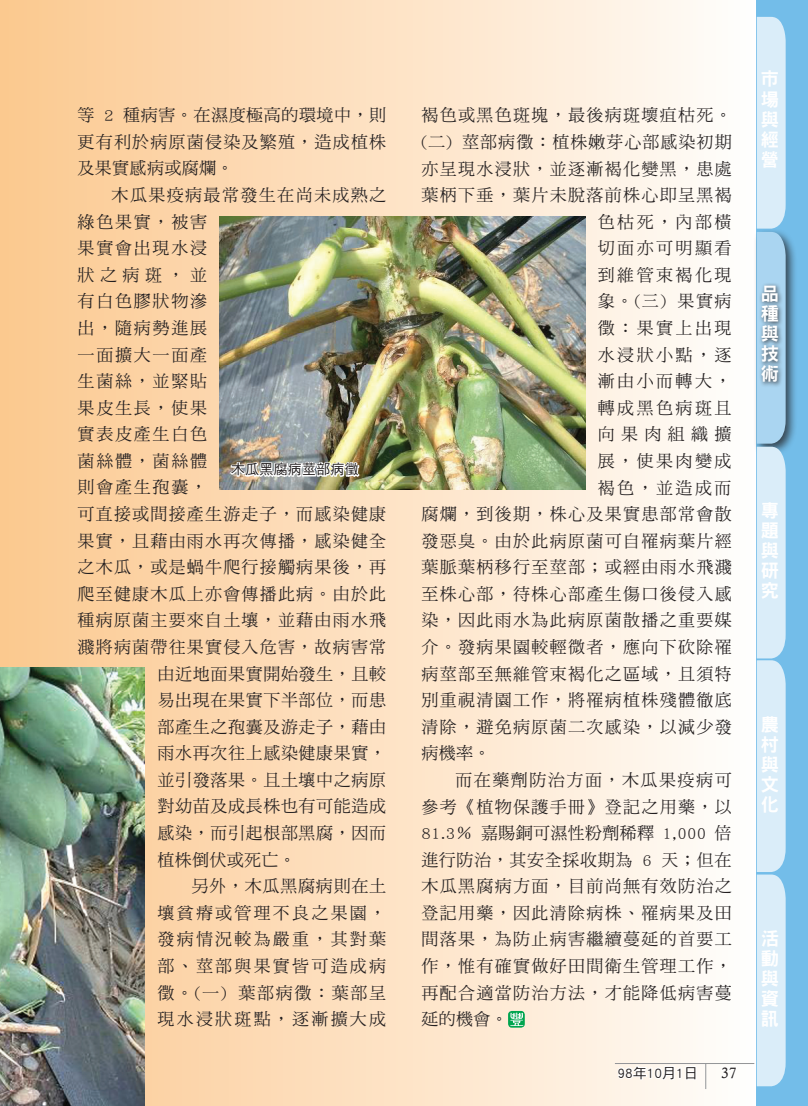
<style>
.page{position:relative;width:808px;height:1106px;background:#fff}
.page>*{position:absolute;margin:0;border:0;box-sizing:border-box;transform-origin:0 0}
.段落樣式3{font:18.15px/20.1px "DF Hei Std W9";color:#fff;text-align:justify}
.內文{font:16.95px/26.5px "DF Ming Std W5";letter-spacing:.08em;color:#231f20;text-align:justify}
.內文-2{font:16.95px "DF Ming Std W5";letter-spacing:.035em;color:#231f20}
.內文-3{font:16.95px "DF Ming Std W5";letter-spacing:.1em;color:#231f20}
.內文-4{font:16.95px "DF Ming Std W5";letter-spacing:.145em;color:#231f20}
.內文-5{font:16.95px "DF Ming Std W5";letter-spacing:.06em;color:#231f20}
.內文-6{font:16.95px "DF Ming Std W5";letter-spacing:.02em;color:#231f20}
.t1{font:15px "Calisto";color:#231f20}
.內文-7{font:13.95px "DF Hei Std W5";letter-spacing:.02em;color:#231f20}
.正常{font:13.95px "DF Hei Std W5";color:#231f20}
</style>
<div class="page">
<div style="left:0;top:0;width:757px;height:1106px;background:linear-gradient(to right,#fbc88e,#fffdfb)"></div>
<div style="left:508px;top:1011px;width:17px;height:16px;background:#00a54f;border-radius:4px"></div>
<svg style="left:510px;top:1012px;width:13px;height:14px"></svg>
<div style="left:757px;top:0;width:51px;height:1106px;background:#73bde9"></div>
<div style="left:753px;top:228px;width:45px;height:228px;background:#231f20;opacity:.75"></div>
<svg style="left:757px;top:17px;width:29px;height:1069px;background:#c9e1f1"></svg>
<img style="left:0;top:667px;width:145px;height:439px">
<img style="left:220px;top:217px;width:365px;height:272px">
<img style="left:229px;top:434px;width:131px;height:50px">
<svg style="left:616px;top:1054px;width:82px;height:30px"></svg>
<svg style="left:719px;top:1065px;width:19px;height:15px"></svg>
<hr style="left:615px;top:1063px;width:139px;height:1px;background:#939598">
<svg style="left:705px;top:1064px;width:1px;height:25px"></svg>
<p class="內文" style="left:78px;top:102px;width:310px">等 2 種病害。在濕度極高的環境中，則更有利於病原菌侵染及繁殖，造成植株及果實感病或腐爛。</p>
<p class="內文" style="left:112px;top:181px;width:276px">木瓜果疫病最常發生在尚未成熟之</p>
<p class="內文" style="left:78px;top:208px;width:131px">綠色果實，被害</p>
<p class="內文-3" style="left:78px;top:239px;width:131px">果實會出現水浸</p>
<p class="內文" style="left:78px;top:261px;width:131px">狀之病斑，並</p>
<p class="內文-3" style="left:78px;top:292px;width:131px">有白色膠狀物滲</p>
<p class="內文" style="left:78px;top:314px;width:131px">出，隨病勢進展</p>
<p class="內文-3" style="left:78px;top:345px;width:131px">一面擴大一面產</p>
<p class="內文" style="left:78px;top:367px;width:131px">生菌絲，並緊貼</p>
<p class="內文" style="left:78px;top:394px;width:131px">果皮生長，使果</p>
<p class="內文-3" style="left:78px;top:425px;width:131px">實表皮產生白色</p>
<p class="內文" style="left:78px;top:447px;width:131px">菌絲體，菌絲體</p>
<p class="內文" style="left:78px;top:474px;width:131px">則會產生孢囊，</p>
<p class="內文" style="left:78px;top:500px;width:310px">可直接或間接產生游走子，而感染健康</p>
<p class="內文" style="left:78px;top:527px;width:310px">果實，且藉由雨水再次傳播，感染健全</p>
<p class="內文" style="left:78px;top:553px;width:310px">之木瓜，或是蝸牛爬行接觸病果後，再</p>
<p class="內文" style="left:78px;top:580px;width:310px">爬至健康木瓜上亦會傳播此病。由於此</p>
<p class="內文" style="left:78px;top:606px;width:310px">種病原菌主要來自土壤，並藉由雨水飛</p>
<p class="內文" style="left:78px;top:633px;width:310px">濺將病菌帶往果實侵入危害，故病害常</p>
<p class="內文-2" style="left:158px;top:664px;width:230px">由近地面果實開始發生，且較</p>
<p class="內文-2" style="left:158px;top:691px;width:230px">易出現在果實下半部位，而患</p>
<p class="內文-2" style="left:158px;top:717px;width:230px">部產生之孢囊及游走子，藉由</p>
<p class="內文-2" style="left:158px;top:744px;width:230px">雨水再次往上感染健康果實，</p>
<p class="內文-2" style="left:158px;top:770px;width:230px">並引發落果。且土壤中之病原</p>
<p class="內文-2" style="left:158px;top:797px;width:230px">對幼苗及成長株也有可能造成</p>
<p class="內文-2" style="left:158px;top:823px;width:230px">感染，而引起根部黑腐，因而</p>
<p class="內文-6" style="left:158px;top:850px;width:140px">植株倒伏或死亡。</p>
<p class="內文" style="left:158px;top:872px;width:230px;text-indent:34px">另外，木瓜黑腐病則在土壤貧瘠或管理不良之果園，發病情況較為嚴重，其對葉部、莖部與果實皆可造成病徵。(一) 葉部病徵：葉部呈現水浸狀斑點，逐漸擴大成</p>
<p class="內文-7" style="left:231px;top:462px;width:129px">木瓜黑腐病莖部病徵</p>
<p class="內文" style="left:421px;top:102px;width:312px">褐色或黑色斑塊，最後病斑壞疽枯死。</p>
<p class="內文-5" style="left:421px;top:133px;width:312px">(二) 莖部病徵：植株嫩芽心部感染初期</p>
<p class="內文" style="left:421px;top:155px;width:312px">亦呈現水浸狀，並逐漸褐化變黑，患處</p>
<p class="內文" style="left:421px;top:181px;width:312px">葉柄下垂，葉片未脫落前株心即呈黑褐</p>
<p class="內文" style="left:598px;top:208px;width:135px">色枯死，內部橫</p>
<p class="內文-4" style="left:598px;top:239px;width:135px">切面亦可明顯看</p>
<p class="內文-4" style="left:598px;top:265px;width:135px">到維管束褐化現</p>
<p class="內文" style="left:598px;top:288px;width:135px">象。(三) 果實病</p>
<p class="內文" style="left:598px;top:314px;width:135px">徵：果實上出現</p>
<p class="內文" style="left:598px;top:341px;width:135px">水浸狀小點，逐</p>
<p class="內文" style="left:598px;top:367px;width:135px">漸由小而轉大，</p>
<p class="內文-4" style="left:598px;top:398px;width:135px">轉成黑色病斑且</p>
<p class="內文" style="left:598px;top:421px;width:135px">向果肉組織擴</p>
<p class="內文" style="left:598px;top:447px;width:135px">展，使果肉變成</p>
<p class="內文" style="left:598px;top:474px;width:135px">褐色，並造成而</p>
<p class="內文" style="left:421px;top:500px;width:312px">腐爛，到後期，株心及果實患部常會散</p>
<p class="內文" style="left:421px;top:527px;width:312px">發惡臭。由於此病原菌可自罹病葉片經</p>
<p class="內文" style="left:421px;top:553px;width:312px">葉脈葉柄移行至莖部；或經由雨水飛濺</p>
<p class="內文" style="left:421px;top:580px;width:312px">至株心部，待株心部產生傷口後侵入感</p>
<p class="內文" style="left:421px;top:606px;width:312px">染，因此雨水為此病原菌散播之重要媒</p>
<p class="內文" style="left:421px;top:633px;width:312px">介。發病果園較輕微者，應向下砍除罹</p>
<p class="內文" style="left:421px;top:660px;width:312px">病莖部至無維管束褐化之區域，且須特</p>
<p class="內文" style="left:421px;top:686px;width:312px">別重視清園工作，將罹病植株殘體徹底</p>
<p class="內文" style="left:421px;top:713px;width:312px">清除，避免病原菌二次感染，以減少發</p>
<p class="內文" style="left:421px;top:739px;width:71px">病機率。</p>
<p class="內文" style="left:421px;top:766px;width:312px;text-indent:34px">而在藥劑防治方面，木瓜果疫病可參考《植物保護手冊》登記之用藥，以81.3％嘉賜銅可濕性粉劑稀釋 1,000 倍進行防治，其安全採收期為 6 天；但在木瓜黑腐病方面，目前尚無有效防治之登記用藥，因此清除病株、罹病果及田間落果，為防止病害繼續蔓延的首要工作，惟有確實做好田間衛生管理工作，再配合適當防治方法，才能降低病害蔓延的機會。</p>
<p class="正常" style="left:618px;top:1065px;width:82px">98年10月1日</p>
<p class="t1" style="left:721px;top:1064px;width:17px">37</p>
<p class="段落樣式3" style="left:761px;top:69px;width:19px">市場與經營</p>
<p class="段落樣式3" style="left:761px;top:283px;width:19px">品種與技術</p>
<p class="段落樣式3" style="left:761px;top:500px;width:19px">專題與研究</p>
<p class="段落樣式3" style="left:761px;top:714px;width:19px">農村與文化</p>
<p class="段落樣式3" style="left:761px;top:714px;width:19px">活動</p>
<p class="段落樣式3" style="left:761px;top:775px;width:19px">資訊</p>
<p class="段落樣式3" style="left:761px;top:928px;width:19px">活動與資訊</p>
</div>
